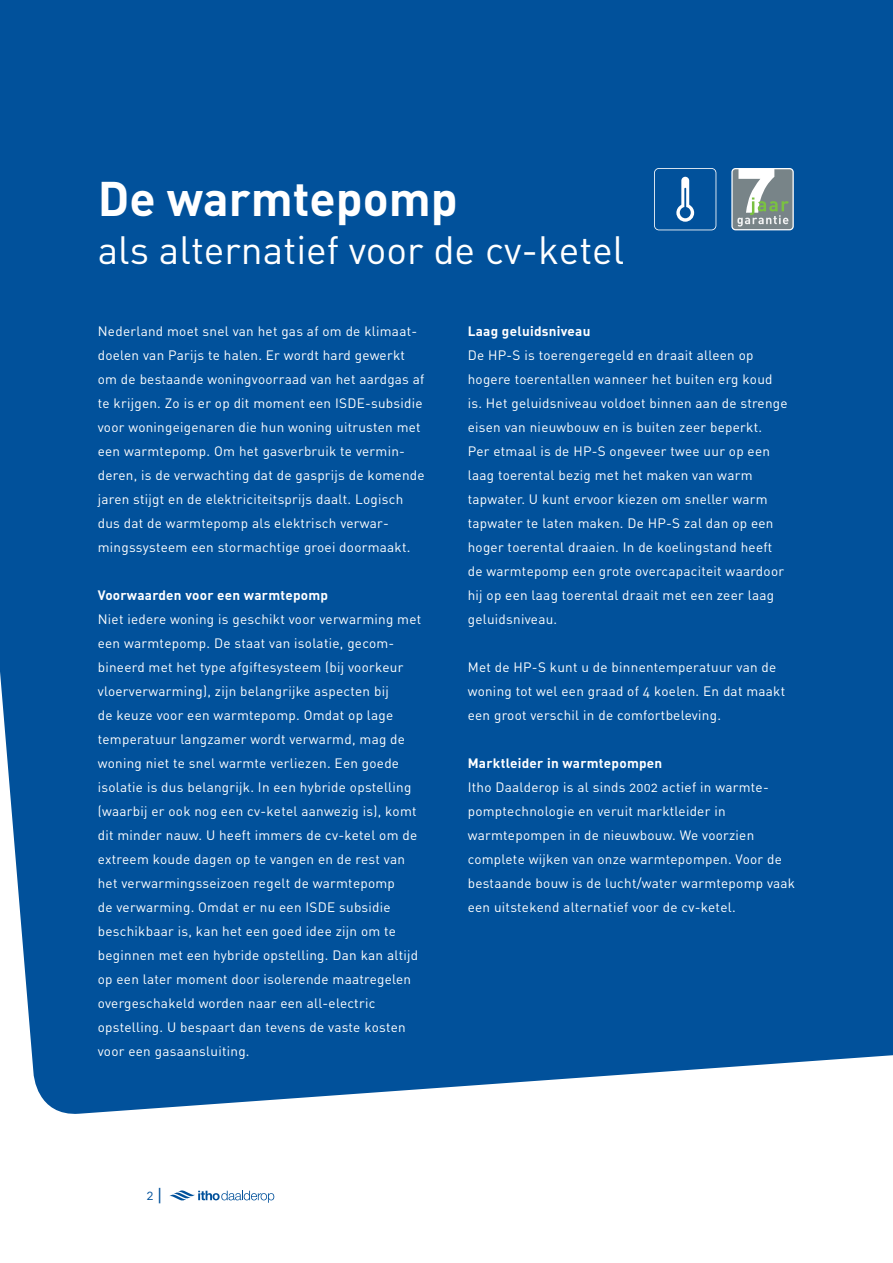
<style>
.page{position:relative;width:893px;height:1263px;background:#fff}
.page>*{position:absolute;margin:0;border:0;box-sizing:border-box;transform-origin:0 0}
.t1{font:48px "DIN Bold Alternate";color:#fff}
.t2{font:39px "DIN Regular Alternate";color:#fff}
.t3{font:13.5px/24px "DIN Regular Alternate";letter-spacing:.02em;color:#fff}
.t4{font:13.5px "DIN Bold Alternate";letter-spacing:.02em;color:#fff}
.t5{font:13.5px "DIN Regular Alternate";color:#01519b}
.s1{font-size:18px}
</style>
<div class="page">
<svg style="left:169px;top:1190px;width:105px;height:13px"></svg>
<div style="left:0;top:0;width:893px;height:1114px;background:#01519b"></div>
<svg style="left:654px;top:168px;width:62px;height:62px;background:#2066a7"></svg>
<svg style="left:731px;top:168px;width:63px;height:62px"></svg>
<h1 class="t1" style="left:98px;top:167px;width:361px">De warmtepomp</h1>
<h2 class="t2" style="left:98px;top:226px;width:528px">als alternatief voor de cv-ketel</h2>
<p class="t3" style="left:98px;top:319px;width:328px">Nederland moet snel van het gas af om de klimaat&shy;doelen van Parijs te halen. Er wordt hard gewerkt om de bestaande woningvoorraad van het aardgas af te krijgen. Zo is er op dit moment een ISDE-subsidie voor woningeigenaren die hun woning uitrusten met een warmtepomp. Om het gasverbruik te vermin&shy;deren, is de verwachting dat de gasprijs de komende jaren stijgt en de elektriciteitsprijs daalt. Logisch dus dat de warmtepomp als elektrisch verwar&shy;mingssysteem een stormachtige groei doormaakt.</p>
<p class="t4" style="left:98px;top:586px;width:232px">Voorwaarden voor een warmtepomp</p>
<p class="t3" style="left:98px;top:607px;width:325px">Niet iedere woning is geschikt voor verwarming met een warmtepomp. De staat van isolatie, gecom&shy;bineerd met het type afgiftesysteem (bij voorkeur vloerverwarming), zijn belangrijke aspecten bij<br>de keuze voor een warmtepomp. Omdat op lage temperatuur langzamer wordt verwarmd, mag de woning niet te snel warmte verliezen. Een goede isolatie is dus belangrijk. In een hybride opstelling (waarbij er ook nog een cv-ketel aanwezig is), komt dit minder nauw. U heeft immers de cv-ketel om de extreem koude dagen op te vangen en de rest van het verwarmingsseizoen regelt de warmtepomp<br>de verwarming. Omdat er nu een ISDE subsidie beschikbaar is, kan het een goed idee zijn om te beginnen met een hybride opstelling. Dan kan altijd op een later moment door isolerende maatregelen overgeschakeld worden naar een all-electric opstelling. U bespaart dan tevens de vaste kosten voor een gasaansluiting.</p>
<p class="t4" style="left:468px;top:322px;width:124px">Laag geluidsniveau</p>
<p class="t3" style="left:468px;top:343px;width:321px">De HP-S is toerengeregeld en draait alleen op hogere toerentallen wanneer het buiten erg koud is. Het geluidsniveau voldoet binnen aan de strenge eisen van nieuwbouw en is buiten zeer beperkt.<br>Per etmaal is de HP-S ongeveer twee uur op een laag toerental bezig met het maken van warm tapwater. U kunt ervoor kiezen om sneller warm tapwater te laten maken. De HP-S zal dan op een hoger toerental draaien. In de koelingstand heeft de warmtepomp een grote overcapaciteit waardoor hij op een laag toerental draait met een zeer laag geluidsniveau.</p>
<p class="t3" style="left:468px;top:655px;width:319px">Met de HP-S kunt u de binnentemperatuur van de woning tot wel een graad of 4 koelen. En dat maakt een groot verschil in de comfortbeleving.</p>
<p class="t4" style="left:468px;top:754px;width:196px">Marktleider in warmtepompen</p>
<p class="t3" style="left:468px;top:775px;width:329px">Itho Daalderop is al sinds 2002 actief in warmte&shy;pomptechnologie en veruit marktleider in warmtepompen in de nieuwbouw. We voorzien complete wijken van onze warmtepompen. Voor de bestaande bouw is de lucht/water warmtepomp vaak een uitstekend alternatief voor de cv-ketel.</p>
<p class="t5" style="left:147px;top:1187px;width:18px">2 <span class="s1">|</span></p>
</div>
